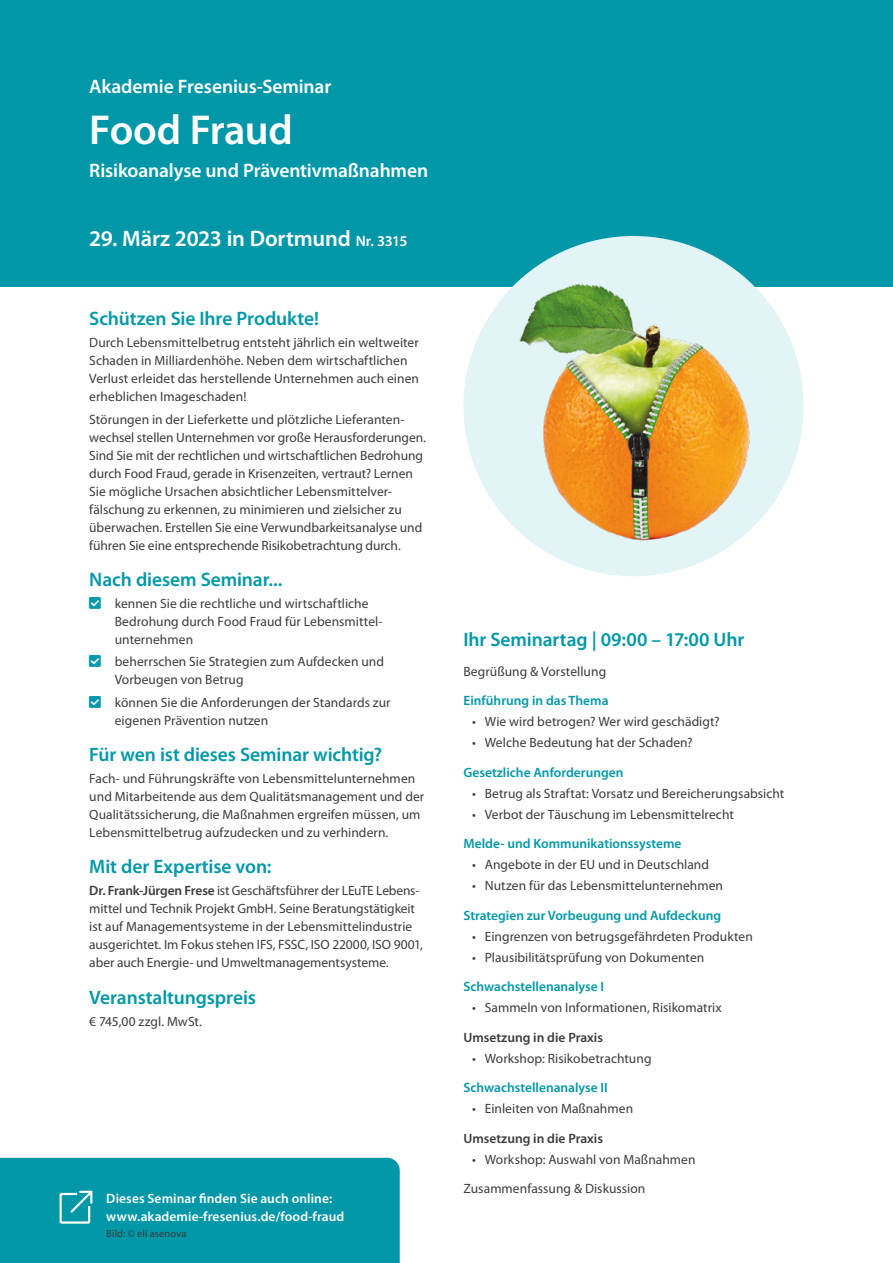
<style>
.page{position:relative;width:893px;height:1263px;background:#fff}
.page>*{position:absolute;margin:0;border:0;box-sizing:border-box;transform-origin:0 0}
.t1{font:600 42px "Myriad Pro";letter-spacing:-.01em;color:#fff}
.t2{font:600 22.5px "Myriad Pro";letter-spacing:-.01em;color:#fff}
.t3{font:600 19.5px "Myriad Pro";letter-spacing:-.005em;color:#0098a8}
.t4{font:600 19.5px "Myriad Pro";letter-spacing:-.01em;color:#fff}
.t5{font:13.5px/18px "Myriad Pro";color:#3c3c3b}
.t6{font:600 13.5px "Myriad Pro";color:#0098a8}
.t7{font:600 13.5px/18px "Myriad Pro";letter-spacing:.005em;color:#fff}
.t8{font:600 13.5px "Myriad Pro";color:#3c3c3b}
.t9{font:10.5px "Myriad Pro";letter-spacing:.015em;color:#3c3c3b}
.s1{font-size:15px}
.s2{font-weight:600}
</style>
<div class="page">
<div style="left:0;top:0;width:893px;height:287px;background:#0098a8"></div>
<div style="left:0;top:1158px;width:400px;height:105px;background:#0098a8"></div>
<div style="left:463px;top:236px;width:341px;height:340px;background:#e2f4f5;border-radius:50%"></div>
<img style="left:492px;top:253px;width:283px;height:306px">
<p class="t4" style="left:89px;top:74px;width:244px">Akademie Fresenius-Seminar</p>
<p class="t1" style="left:89px;top:103px;width:205px">Food Fraud</p>
<p class="t4" style="left:89px;top:158px;width:340px">Risikoanalyse und Präventivmaßnahmen</p>
<p class="t2" style="left:89px;top:224px;width:320px">29. März 2023 in Dortmund <span class="s1">Nr. 3315</span></p>
<p class="t3" style="left:89px;top:306px;width:231px">Schützen Sie Ihre Produkte!</p>
<p class="t5" style="left:89px;top:334px;width:331px">Durch Lebensmittelbetrug entsteht jährlich ein weltweiter Schaden in Milliardenhöhe. Neben dem wirtschaftlichen Verlust erleidet das herstellende Unternehmen auch einen erheblichen Imageschaden!</p>
<p class="t5" style="left:89px;top:410px;width:338px">Störungen in der Lieferkette und plötzliche Lieferanten&shy;wechsel stellen Unternehmen vor große Herausforderungen.<br>Sind Sie mit der rechtlichen und wirtschaftlichen Bedrohung durch Food Fraud, gerade in Krisenzeiten, vertraut? Lernen Sie mögliche Ursachen absichtlicher Lebensmittelver&shy;fälschung zu erkennen, zu minimieren und zielsicher zu überwachen. Erstellen Sie eine Verwundbarkeitsanalyse und führen Sie eine entsprechende Risikobetrachtung durch.</p>
<p class="t3" style="left:89px;top:567px;width:195px">Nach diesem Seminar...</p>
<p class="t5" style="left:115px;top:594px;width:269px">kennen Sie die rechtliche und wirtschaftliche<br>Bedrohung durch Food Fraud für Lebensmittel&shy;unternehmen</p>
<p class="t5" style="left:115px;top:652px;width:271px">beherrschen Sie Strategien zum Aufdecken und<br>Vorbeugen von Betrug</p>
<p class="t5" style="left:115px;top:693px;width:277px">können Sie die Anforderungen der Standards zur eigenen Prävention nutzen</p>
<p class="t3" style="left:89px;top:742px;width:294px">Für wen ist dieses Seminar wichtig?</p>
<p class="t5" style="left:89px;top:769px;width:337px">Fach- und Führungskräfte von Lebensmittelunternehmen und Mitarbeitende aus dem Qualitätsmanagement und der Qualitätssicherung, die Maßnahmen ergreifen müssen, um Lebensmittelbetrug aufzudecken und zu verhindern.</p>
<p class="t3" style="left:89px;top:854px;width:184px">Mit der Expertise von:</p>
<p class="t5" style="left:89px;top:882px;width:335px"><span class="s2">Dr. Frank-Jürgen Frese</span> ist Geschäftsführer der LEuTE Lebens&shy;mittel und Technik Projekt GmbH. Seine Beratungstätigkeit ist auf Managementsysteme in der Lebensmittelindustrie ausgerichtet. Im Fokus stehen IFS, FSSC, ISO 22000, ISO 9001, aber auch Energie- und Umweltmanagementsysteme.</p>
<p class="t3" style="left:89px;top:984px;width:168px">Veranstaltungspreis</p>
<p class="t5" style="left:89px;top:1012px;width:114px">€ 745,00 zzgl. MwSt.</p>
<p class="t7" style="left:106px;top:1189px;width:240px">Dieses Seminar finden Sie auch online: www.akademie-fresenius.de/food-fraud</p>
<p class="t9" style="left:106px;top:1227px;width:82px">Bild: © eli asenova</p>
<p class="t3" style="left:463px;top:627px;width:282px">Ihr Seminartag | 09:00 – 17:00 Uhr</p>
<p class="t5" style="left:463px;top:662px;width:144px">Begrüßung &amp; Vorstellung</p>
<p class="t6" style="left:463px;top:692px;width:147px">Einführung in das Thema</p>
<p class="t5" style="left:472px;top:712px;width:249px">• Wie wird betrogen? Wer wird geschädigt?</p>
<p class="t5" style="left:472px;top:733px;width:222px">• Welche Bedeutung hat der Schaden?</p>
<p class="t6" style="left:463px;top:763px;width:162px">Gesetzliche Anforderungen</p>
<p class="t5" style="left:472px;top:784px;width:314px">• Betrug als Straftat: Vorsatz und Bereicherungsabsicht</p>
<p class="t5" style="left:472px;top:805px;width:263px">• Verbot der Täuschung im Lebensmittelrecht</p>
<p class="t6" style="left:463px;top:835px;width:219px">Melde- und Kommunikationssysteme</p>
<p class="t5" style="left:472px;top:855px;width:239px">• Angebote in der EU und in Deutschland</p>
<p class="t5" style="left:472px;top:876px;width:253px">• Nutzen für das Lebensmittelunternehmen</p>
<p class="t6" style="left:463px;top:906px;width:259px">Strategien zur Vorbeugung und Aufdeckung</p>
<p class="t5" style="left:472px;top:927px;width:282px">• Eingrenzen von betrugsgefährdeten Produkten</p>
<p class="t5" style="left:472px;top:948px;width:234px">• Plausibilitätsprüfung von Dokumenten</p>
<p class="t6" style="left:463px;top:978px;width:142px">Schwachstellenanalyse I</p>
<p class="t5" style="left:472px;top:998px;width:251px">• Sammeln von Informationen, Risikomatrix</p>
<p class="t8" style="left:463px;top:1028px;width:141px">Umsetzung in die Praxis</p>
<p class="t5" style="left:472px;top:1049px;width:181px">• Workshop: Risikobetrachtung</p>
<p class="t6" style="left:463px;top:1079px;width:146px">Schwachstellenanalyse II</p>
<p class="t5" style="left:472px;top:1099px;width:163px">• Einleiten von Maßnahmen</p>
<p class="t8" style="left:463px;top:1129px;width:141px">Umsetzung in die Praxis</p>
<p class="t5" style="left:472px;top:1150px;width:225px">• Workshop: Auswahl von Maßnahmen</p>
<p class="t5" style="left:463px;top:1179px;width:183px">Zusammenfassung &amp; Diskussion</p>
</div>
